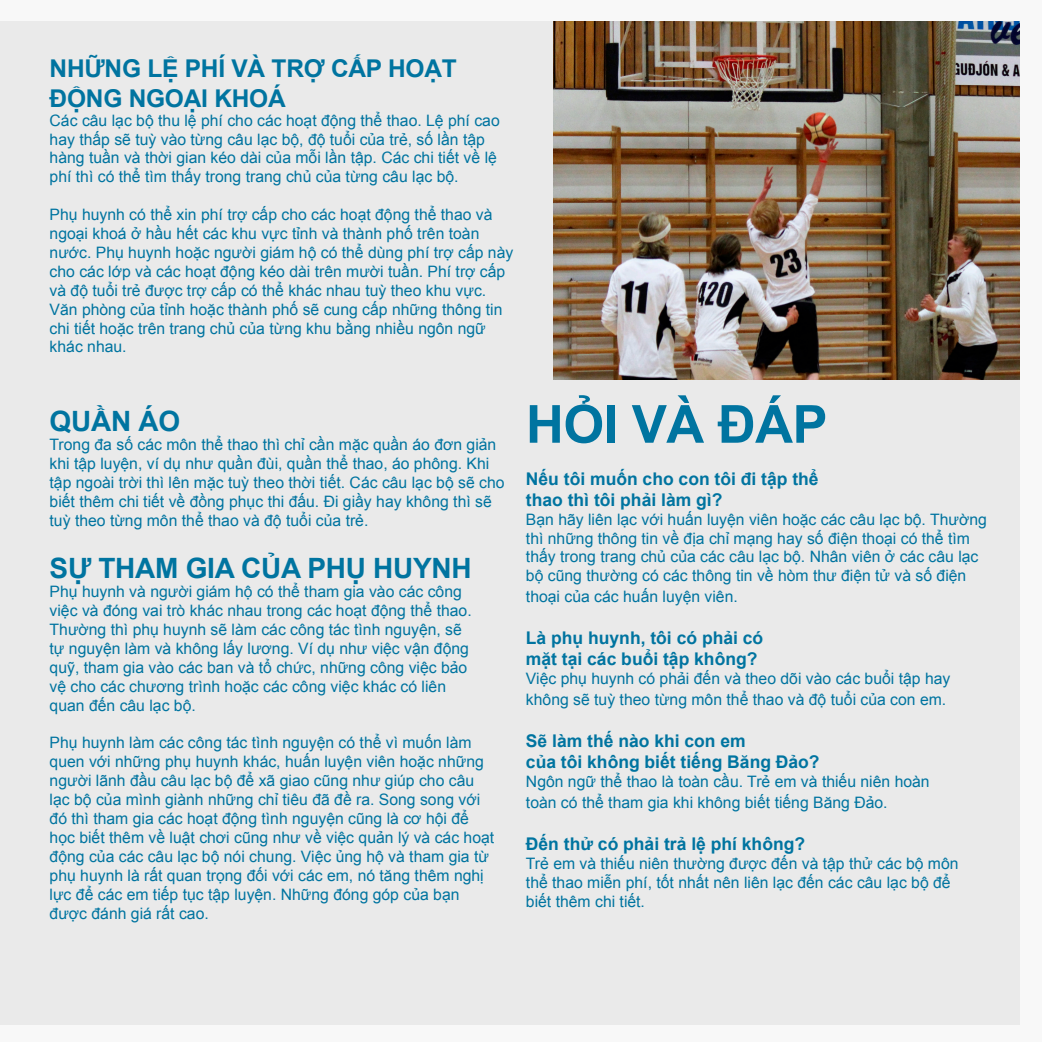
<style>
.page{position:relative;width:1042px;height:1042px;background:#f8f8f8}
.page>*{position:absolute;margin:0;border:0;box-sizing:border-box;transform-origin:0 0}
.t1{font:700 52.5px "Arial";letter-spacing:-.01em;color:#0074a0}
.t2{font:700 28px "Arial";letter-spacing:-.01em;color:#0074a0}
.t3{font:700 24.5px/29.4px "Arial";letter-spacing:-.01em;color:#0074a0}
.t4{font:700 17.5px/21px "Arial";color:#0074a0}
.t5{font:15.75px/18.9px "Arial";color:#0074a0}
</style>
<div class="page">
<div style="left:0;top:21px;width:1019px;height:1003px;background:#eaeaea"></div>
<img style="left:553px;top:21px;width:466px;height:358px">
<p class="t3" style="left:50px;top:55px;width:409px">NHỮNG LỆ PHÍ VÀ TRỢ CẤP HOẠT<br>ĐỘNG NGOẠI KHOÁ</p>
<p class="t5" style="left:50px;top:111px;width:452px">Các câu lạc bộ thu lệ phí cho các hoạt động thể thao. Lệ phí cao hay thấp sẽ tuỳ vào từng câu lạc bộ, độ tuổi của trẻ, số lần tập hàng tuần và thời gian kéo dài của mỗi lần tập. Các chi tiết về lệ phí thì có thể tìm thấy trong trang chủ của từng câu lạc bộ.</p>
<p class="t5" style="left:50px;top:205px;width:465px">Phụ huynh có thể xin phí trợ cấp cho các hoạt động thể thao và ngoại khoá ở hầu hết các khu vực tỉnh và thành phố trên toàn nước. Phụ huynh hoặc người giám hộ có thể dùng phí trợ cấp này cho các lớp và các hoạt động kéo dài trên mười tuần. Phí trợ cấp và độ tuổi trẻ được trợ cấp có thể khác nhau tuỳ theo khu vực.<br>Văn phòng của tỉnh hoặc thành phố sẽ cung cấp những thông tin chi tiết hoặc trên trang chủ của từng khu bằng nhiều ngôn ngữ khác nhau.</p>
<p class="t2" style="left:50px;top:403px;width:132px">QUẦN ÁO</p>
<p class="t5" style="left:50px;top:435px;width:456px">Trong đa số các môn thể thao thì chỉ cần mặc quần áo đơn giản khi tập luyện, ví dụ như quần đùi, quần thể thao, áo phông. Khi tập ngoài trời thì lên mặc tuỳ theo thời tiết. Các câu lạc bộ sẽ cho biết thêm chi tiết về đồng phục thi đấu. Đi giầy hay không thì sẽ tuỳ theo từng môn thể thao và độ tuổi của trẻ.</p>
<p class="t2" style="left:50px;top:550px;width:423px">SỰ THAM GIA CỦA PHỤ HUYNH</p>
<p class="t5" style="left:50px;top:582px;width:424px">Phụ huynh và người giám hộ có thể tham gia vào các công việc và đóng vai trò khác nhau trong các hoạt động thể thao.<br>Thường thì phụ huynh sẽ làm các công tác tình nguyện, sẽ tự nguyện làm và không lấy lương. Ví dụ như việc vận động quỹ, tham gia vào các ban và tổ chức, những công việc bảo vệ cho các chương trình hoặc các công việc khác có liên quan đến câu lạc bộ.</p>
<p class="t5" style="left:50px;top:733px;width:446px">Phụ huynh làm các công tác tình nguyện có thể vì muốn làm quen với những phụ huynh khác, huấn luyện viên hoặc những người lãnh đầu câu lạc bộ để xã giao cũng như giúp cho câu lạc bộ của mình giành những chỉ tiêu đã đề ra. Song song với đó thì tham gia các hoạt động tình nguyện cũng là cơ hội để học biết thêm về luật chơi cũng như về việc quản lý và các hoạt động của các câu lạc bộ nói chung. Việc ủng hộ và tham gia từ phụ huynh là rất quan trọng đối với các em, nó tăng thêm nghị lực để các em tiếp tục tập luyện. Những đóng góp của bạn được đánh giá rất cao.</p>
<p class="t1" style="left:526px;top:390px;width:303px">HỎI VÀ ĐÁP</p>
<p class="t4" style="left:526px;top:469px;width:294px">Nếu tôi muốn cho con tôi đi tập thể thao thì tôi phải làm gì?</p>
<p class="t5" style="left:526px;top:510px;width:462px">Bạn hãy liên lạc với huấn luyện viên hoặc các câu lạc bộ. Thường thì những thông tin về địa chỉ mạng hay số điện thoại có thể tìm thấy trong trang chủ của các câu lạc bộ. Nhân viên ở các câu lạc bộ cũng thường có các thông tin về hòm thư điện tử và số điện</p>
<p class="t5" style="left:526px;top:587px;width:213px">thoại của các huấn luyện viên.</p>
<p class="t4" style="left:526px;top:628px;width:239px">Là phụ huynh, tôi có phải có mặt tại các buổi tập không?</p>
<p class="t5" style="left:526px;top:668px;width:426px;line-height:21px">Việc phụ huynh có phải đến và theo dõi vào các buổi tập hay không sẽ tuỳ theo từng môn thể thao và độ tuổi của con em.</p>
<p class="t4" style="left:526px;top:731px;width:295px">Sẽ làm thế nào khi con em<br>của tôi không biết tiếng Băng Đảo?</p>
<p class="t5" style="left:526px;top:771px;width:405px;line-height:21px">Ngôn ngữ thể thao là toàn cầu. Trẻ em và thiếu niên hoàn toàn có thể tham gia khi không biết tiếng Băng Đảo.</p>
<p class="t4" style="left:526px;top:834px;width:281px">Đến thử có phải trả lệ phí không?</p>
<p class="t5" style="left:526px;top:854px;width:434px">Trẻ em và thiếu niên thường được đến và tập thử các bộ môn thể thao miễn phí, tốt nhất nên liên lạc đến các câu lạc bộ để biết thêm chi tiết.</p>
</div>
